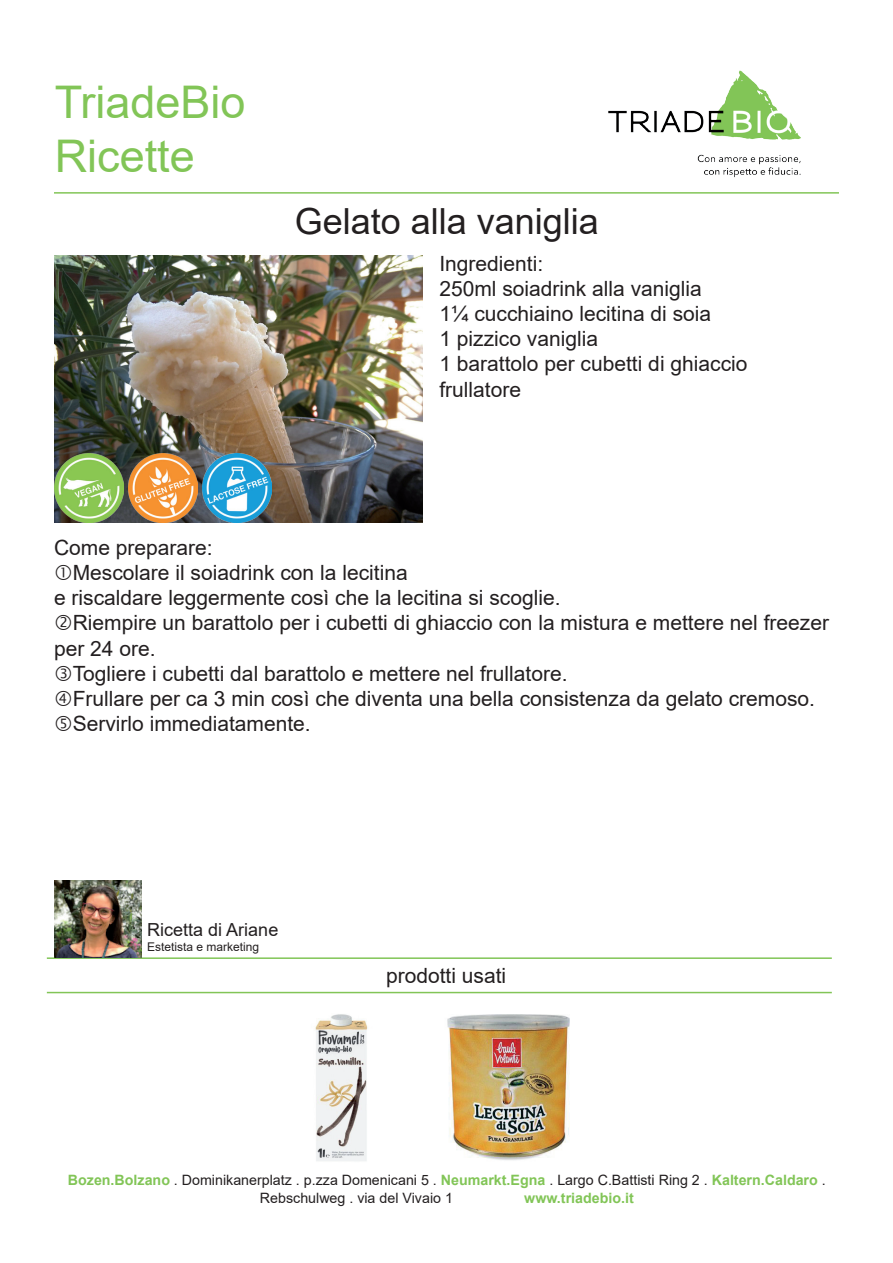
<style>
.page{position:relative;width:893px;height:1263px;background:#fff}
.page>*{position:absolute;margin:0;border:0;box-sizing:border-box;transform-origin:0 0}
.t1{font:45px/54px "Arial";color:#82c557}
.t2{font:36px "Arial";color:#231f20}
.t3{font:21px/25.2px "Arial";color:#231f20}
.t4{font:18px "Arial";color:#231f20}
.t5{font:14.25px/17.1px "Arial";color:#231f20}
.t6{font:700 14.25px "Arial";color:#82c557}
.t7{font:12px "Arial";color:#231f20}
.s1{font-weight:700;color:#82c557}
</style>
<div class="page">
<img style="left:608px;top:70px;width:193px;height:108px">
<hr style="left:54px;top:192px;width:785px;height:2px;background:#82c557">
<hr style="left:47px;top:957px;width:785px;height:2px;background:#82c557">
<hr style="left:47px;top:992px;width:785px;height:1px;background:#82c557">
<img style="left:55px;top:255px;width:367px;height:267px">
<img style="left:55px;top:453px;width:69px;height:69px">
<img style="left:128px;top:453px;width:69px;height:69px">
<img style="left:203px;top:454px;width:69px;height:69px">
<img style="left:55px;top:881px;width:87px;height:76px">
<img style="left:315px;top:1014px;width:53px;height:147px">
<img style="left:447px;top:1015px;width:123px;height:145px">
<h1 class="t1" style="left:55px;top:75px;width:192px">TriadeBio<br>Ricette</h1>
<h2 class="t2" style="left:295px;top:197px;width:306px">Gelato alla vaniglia</h2>
<p class="t3" style="left:439px;top:250px;width:310px">Ingredienti:<br>250ml soiadrink alla vaniglia<br>1¼ cucchiaino lecitina di soia<br>1 pizzico vaniglia<br>1 barattolo per cubetti di ghiaccio frullatore</p>
<p class="t3" style="left:54px;top:535px;width:160px">Come preparare:</p>
<p class="t3" style="left:73px;top:560px;width:336px">Mescolare il soiadrink con la lecitina</p>
<p class="t3" style="left:54px;top:585px;width:508px">e riscaldare leggermente così che la lecitina si scoglie.</p>
<p class="t3" style="left:73px;top:610px;width:758px">Riempire un barattolo per i cubetti di ghiaccio con la mistura e mettere nel freezer</p>
<p class="t3" style="left:54px;top:635px;width:103px">per 24 ore.</p>
<p class="t3" style="left:73px;top:661px;width:496px">Togliere i cubetti dal barattolo e mettere nel frullatore.</p>
<p class="t3" style="left:73px;top:686px;width:744px">Frullare per ca 3 min così che diventa una bella consistenza da gelato cremoso.</p>
<p class="t3" style="left:73px;top:711px;width:240px">Servirlo immediatamente.</p>
<p class="t4" style="left:147px;top:918px;width:133px">Ricetta di Ariane</p>
<p class="t7" style="left:147px;top:938px;width:114px">Estetista e marketing</p>
<p class="t3" style="left:386px;top:963px;width:122px">prodotti usati</p>
<p class="t5" style="left:260px;top:1172px;width:567px;text-indent:-192px"><span class="s1">Bozen.Bolzano</span> . Dominikanerplatz . p.zza Domenicani 5 . <span class="s1">Neumarkt.Egna</span> . Largo C.Battisti Ring 2 . <span class="s1">Kaltern.Caldaro</span> .<br>Rebschulweg . via del Vivaio 1</p>
<p class="t6" style="left:524px;top:1187px;width:111px">www.triadebio.it</p>
</div>
